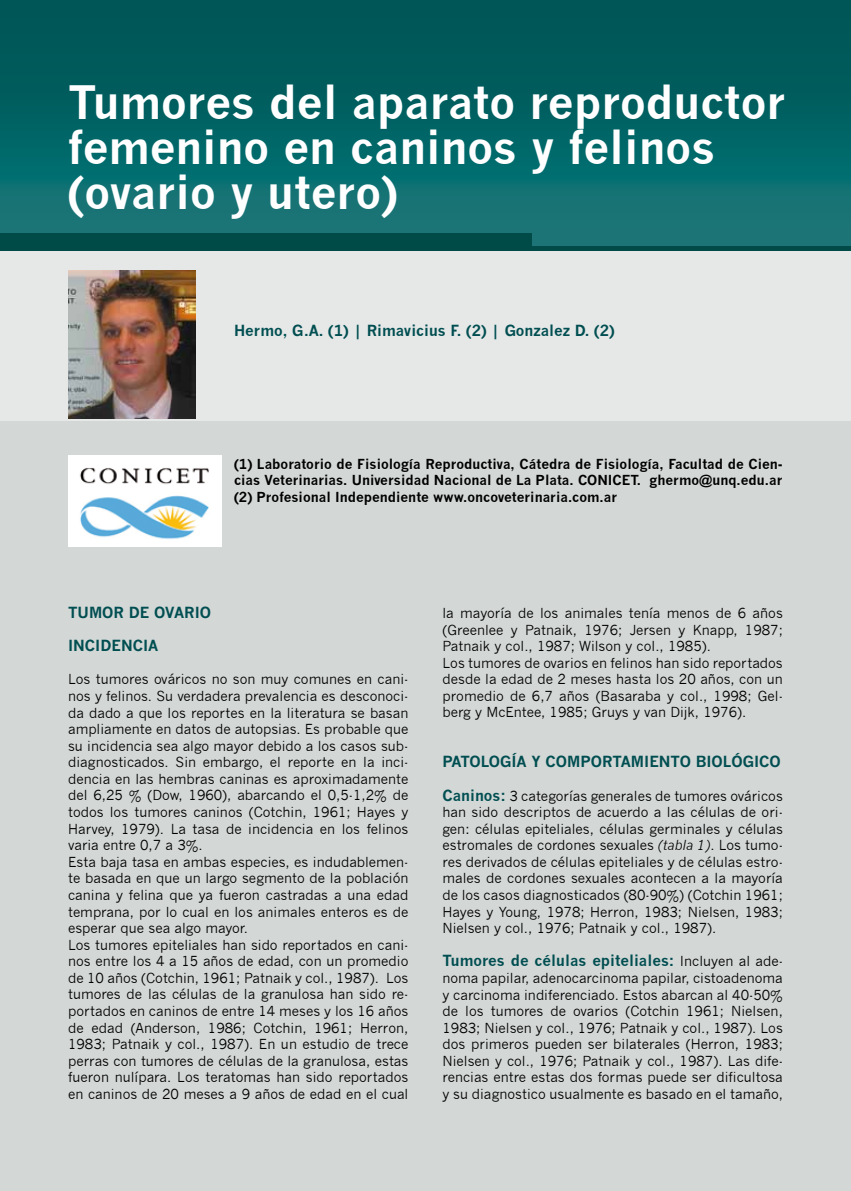
<style>
.page{position:relative;width:851px;height:1191px;background:#fff}
.page>*{position:absolute;margin:0;border:0;box-sizing:border-box;transform-origin:0 0}
.t1{font:700 45px/45px "News Gothic";color:#fff}
.t2{font:700 15px "News Gothic";color:#004e51}
.t3{font:13.5px/16.6px "News Gothic";color:#000}
.t4{font:700 13.5px/16.6px "News Gothic";color:#000}
.s1{font-weight:700;font-size:15px;color:#004e51}
.s2{font-style:italic}
.s3{font-weight:400;font-size:13.5px;color:#000}
</style>
<div class="page">
<div style="left:0;top:0;width:850px;height:1191px;background:#d3d7d6"></div>
<div style="left:0;top:250px;width:850px;height:170px;background:#e6e7e7"></div>
<div style="left:0;top:0;width:850px;height:248px;background:linear-gradient(to bottom,#005151,#157779)"></div>
<div style="left:0;top:233px;width:531px;height:15px;background:#004b48"></div>
<div style="left:0;top:246px;width:850px;height:5px;background:#004b48"></div>
<img style="left:68px;top:455px;width:153px;height:91px">
<img style="left:68px;top:270px;width:127px;height:149px">
<h1 class="t1" style="left:68px;top:80px;width:719px">Tumores del aparato reproductor femenino en caninos y felinos (ovario y utero)</h1>
<p class="t2" style="left:234px;top:321px;width:382px">Hermo, G.A. (1) | Rimavicius F. (2) | Gonzalez D. (2)</p>
<p class="t4" style="left:234px;top:455px;width:550px">(1) Laboratorio de Fisiología Reproductiva, Cátedra de Fisiología, Facultad de Cien&shy;cias Veterinarias. U niversidad Nacional de La Plata. CONICE</p>
<p class="t4" style="left:630px;top:472px;width:153px">T. ghermo@unq.edu.ar</p>
<p class="t4" style="left:234px;top:488px;width:384px">(2) Profesional I ndependiente www.oncoveterinaria.com.ar</p>
<p class="t2" style="left:68px;top:603px;width:144px">Tumor de ovario</p>
<p class="t2" style="left:68px;top:636px;width:92px">I ncidencia</p>
<p class="t3" style="left:68px;top:671px;width:342px">Los tumores ováricos no son muy comunes en cani&shy;nos y felinos. Su verdadera prevalencia es desconoci&shy;da dado a que los reportes en la literatura se basan ampliamente en datos de autopsias. Es probable que su incidencia sea algo mayor debido a los casos sub&shy;diagnosticados. Sin embargo, el reporte en la inci&shy;dencia en las hembras caninas es aproximadamente del 6,25 % (Dow, 1960), abarcando el 0,5-1,2% de todos los tumores caninos (Cotchin, 1961; Hayes y Harvey, 1979). La tasa de incidencia en los felinos varia entre 0,7 a 3%.<br>Esta baja tasa en ambas especies, es indudablemen&shy;te basada en que un largo segmento de la población canina y felina que ya fueron castradas a una edad temprana, por lo cual en los animales enteros es de esperar que sea algo mayor.<br>Los tumores epiteliales han sido reportados en cani&shy;nos entre los 4 a 15 años de edad, con un promedio de 10 años (Cotchin, 1961; Patnaik y col., 1987). Los tumores de las células de la granulosa han sido re&shy;portados en caninos de entre 14 meses y los 16 años de edad (Anderson, 1986; Cotchin, 1961; Herron, 1983; Patnaik y col., 1987). En un estudio de trece perras con tumores de células de la granulosa, estas fueron nulípara. Los teratomas han sido reportados en caninos de 20 meses a 9 años de edad en el cual</p>
<p class="t3" style="left:442px;top:605px;width:342px">la mayoría de los animales tenía menos de 6 años (Greenlee y Patnaik, 1976; Jersen y Knapp, 1987; Patnaik y col., 1987; Wilson y col., 1985).<br>Los tumores de ovarios en felinos han sido reportados desde la edad de 2 meses hasta los 20 años, con un promedio de 6,7 años (Basaraba y col., 1998; Gel&shy;berg y McEntee, 1985; Gruys y van Dijk, 1976).</p>
<p class="t2" style="left:442px;top:752px;width:339px">Patología y comportamiento biológico</p>
<p class="t3" style="left:442px;top:787px;width:342px;text-align:justify"><span class="s1">Caninos:</span> 3 categorías generales de tumores ováricos han sido descriptos de acuerdo a las células de ori&shy;gen: células epiteliales, células germinales y células estromales de cordones sexuales <span class="s2">(tabla 1)</span>. Los tumo&shy;res derivados de células epiteliales y de células estro&shy;males de cordones sexuales acontecen a la mayoría de los casos diagnosticados (80-90%) (Cotchin 1961; Hayes y Young, 1978; Herron, 1983; Nielsen, 1983; Nielsen y col., 1976; Patnaik y col., 1987).</p>
<p class="t2" style="left:442px;top:951px;width:342px">Tumores de células epiteliales: <span class="s3">Incluyen al ade-</span></p>
<p class="t3" style="left:442px;top:969px;width:342px;text-align:justify">noma papilar, adenocarcinoma papilar, cistoadenoma y carcinoma indiferenciado. Estos abarcan al 40-50% de los tumores de ovarios (Cotchin 1961; Nielsen, 1983; Nielsen y col., 1976; Patnaik y col., 1987). Los dos primeros pueden ser bilaterales (Herron, 1983; Nielsen y col., 1976; Patnaik y col., 1987). Las dife&shy;rencias entre estas dos formas puede ser dificultosa y su diagnostico usualmente es basado en el tamaño,</p>
</div>
